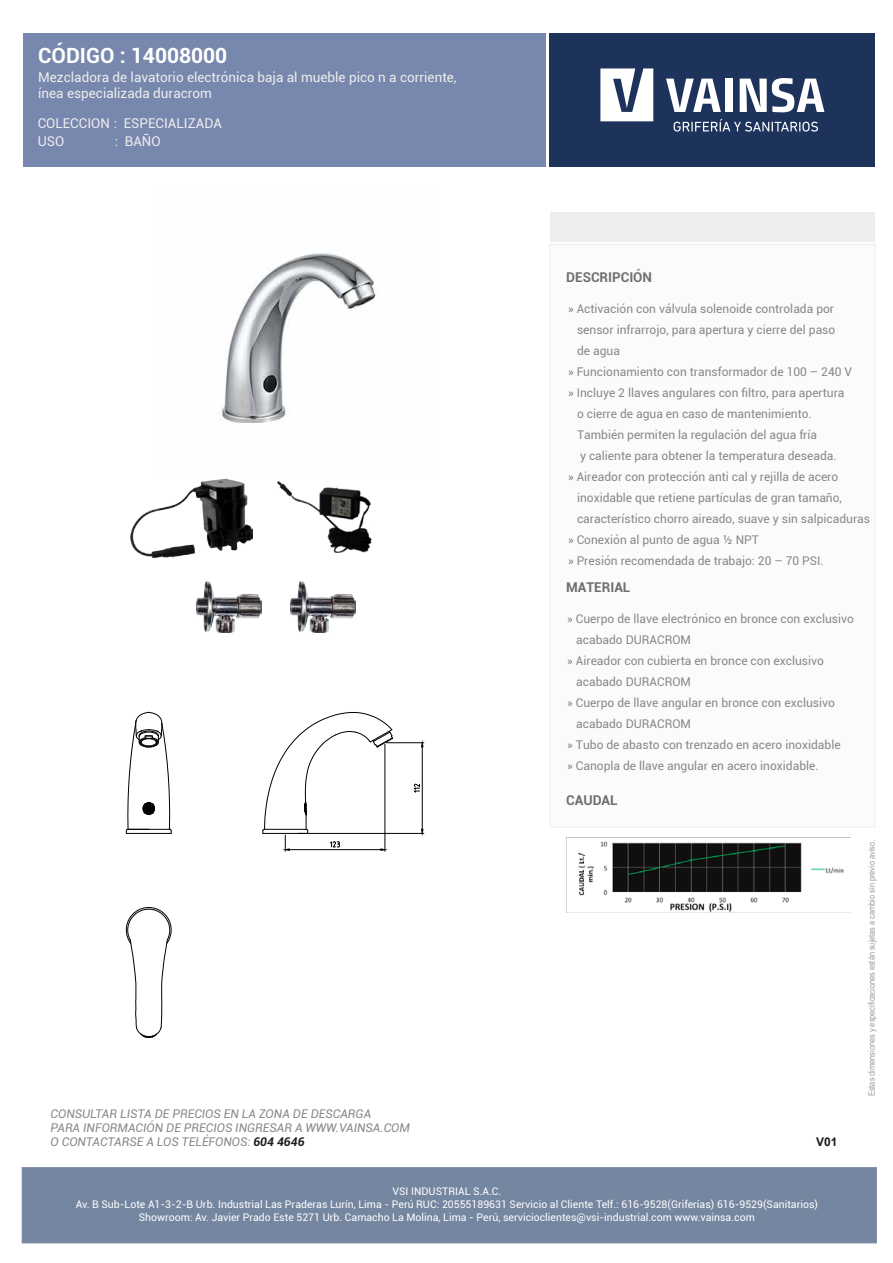
<style>
.page{position:relative;width:893px;height:1263px;background:#fff}
.page>*{position:absolute;margin:0;border:0;box-sizing:border-box;transform-origin:0 0}
.t1{font:700 21px "Roboto";color:#fff}
.t2{font:13.5px/16.2px "Roboto";color:#ededed}
.t3{font:700 13.5px "Roboto";color:#706f6f}
.t4{font:12px "Roboto";color:#888887}
.t5{font:italic 12px/14.4px "Roboto";color:#888887}
.t6{font:700 12px "Arial";color:#1d1d1b}
.t7{font:10.5px/12.6px "Roboto";color:#fff;text-align:center}
.t8{font:9px "Arial Narrow";color:#9e9fa6}
.s1{font-weight:700;color:#1d1d1b}
</style>
<div class="page">
<div style="left:549px;top:34px;width:326px;height:133px;background:#1e335c"></div>
<svg style="left:600px;top:68px;width:53px;height:53px"></svg>
<svg style="left:666px;top:79px;width:55px;height:33px"></svg>
<div style="left:725px;top:79px;width:8px;height:33px;background:#fff"></div>
<svg style="left:740px;top:78px;width:84px;height:34px"></svg>
<svg style="left:674px;top:119px;width:144px;height:13px"></svg>
<div style="left:23px;top:34px;width:522px;height:133px;background:#7887ad"></div>
<div style="left:22px;top:1167px;width:854px;height:76px;background:#7486a0;border:1px solid #7486a0"></div>
<div style="left:550px;top:213px;width:325px;height:29px;background:#ededed"></div>
<div style="left:550px;top:244px;width:325px;height:583px;background:#fbfbfc"></div>
<img style="left:566px;top:837px;width:284px;height:75px">
<svg style="left:126px;top:907px;width:46px;height:131px"></svg>
<hr style="left:126px;top:833px;width:45px;height:1px;background:#000">
<svg style="left:126px;top:712px;width:46px;height:121px"></svg>
<hr style="left:298px;top:833px;width:126px;height:1px;background:#000">
<hr style="left:387px;top:742px;width:37px;height:1px;background:#000">
<hr style="left:422px;top:747px;width:1px;height:82px;background:#000">
<svg style="left:421px;top:828px;width:3px;height:6px"></svg>
<svg style="left:421px;top:742px;width:3px;height:5px"></svg>
<svg style="left:413px;top:783px;width:7px;height:10px"></svg>
<svg style="left:262px;top:712px;width:132px;height:139px"></svg>
<img style="left:277px;top:481px;width:95px;height:72px">
<img style="left:130px;top:479px;width:122px;height:78px">
<img style="left:222px;top:253px;width:154px;height:170px">
<img style="left:197px;top:581px;width:65px;height:51px">
<img style="left:291px;top:581px;width:64px;height:51px">
<h1 class="t1" style="left:38px;top:41px;width:191px">CÓDIGO : 14008000</h1>
<p class="t2" style="left:38px;top:68px;width:420px">Mezcladora de lavatorio electrónica baja al mueble pico n a corriente, ínea especializada duracrom</p>
<p class="t2" style="left:38px;top:133px;width:28px">USO</p>
<p class="t2" style="left:115px;top:133px;width:47px">: BAÑO</p>
<p class="t2" style="left:38px;top:114px;width:186px">COLECCION : ESPECIALIZADA</p>
<p class="t5" style="left:51px;top:1105px;width:361px">CONSULTAR LISTA DE PRECIOS EN LA ZONA DE DESCARGA<br>PARA INFORMACIÓN DE PRECIOS INGRESAR A WWW.VAINSA.COM<br>O CONTACTARSE A LOS TELÉFONOS: <span class="s1">604 4646</span></p>
<p class="t3" style="left:566px;top:268px;width:87px">DESCRIPCIÓN</p>
<p class="t4" style="left:568px;top:300px;width:268px">» Activación con válvula solenoide controlada por</p>
<p class="t4" style="left:577px;top:321px;width:260px">sensor infrarrojo, para apertura y cierre del paso</p>
<p class="t4" style="left:577px;top:342px;width:44px">de agua</p>
<p class="t4" style="left:568px;top:363px;width:286px">» Funcionamiento con transformador de 100 – 240 V</p>
<p class="t4" style="left:568px;top:384px;width:278px">» Incluye 2 llaves angulares con filtro, para apertura</p>
<p class="t4" style="left:577px;top:405px;width:236px">o cierre de agua en caso de mantenimiento.</p>
<p class="t4" style="left:577px;top:426px;width:242px">También permiten la regulación del agua fría</p>
<p class="t4" style="left:580px;top:447px;width:258px">y caliente para obtener la temperatura deseada.</p>
<p class="t4" style="left:568px;top:468px;width:272px">» Aireador con protección anti cal y rejilla de acero</p>
<p class="t4" style="left:577px;top:489px;width:266px">inoxidable que retiene partículas de gran tamaño,</p>
<p class="t4" style="left:577px;top:510px;width:295px">característico chorro aireado, suave y sin salpicaduras</p>
<p class="t4" style="left:568px;top:531px;width:192px">» Conexión al punto de agua ½ NPT</p>
<p class="t4" style="left:568px;top:552px;width:257px">» Presión recomendada de trabajo: 20 – 70 PSI.</p>
<p class="t3" style="left:566px;top:578px;width:66px">MATERIAL</p>
<p class="t4" style="left:567px;top:610px;width:288px">» Cuerpo de llave electrónico en bronce con exclusivo</p>
<p class="t4" style="left:576px;top:631px;width:116px">acabado DURACROM</p>
<p class="t4" style="left:567px;top:652px;width:258px">» Aireador con cubierta en bronce con exclusivo</p>
<p class="t4" style="left:576px;top:673px;width:116px">acabado DURACROM</p>
<p class="t4" style="left:567px;top:694px;width:269px">» Cuerpo de llave angular en bronce con exclusivo</p>
<p class="t4" style="left:576px;top:715px;width:116px">acabado DURACROM</p>
<p class="t4" style="left:567px;top:736px;width:275px">» Tubo de abasto con trenzado en acero inoxidable</p>
<p class="t4" style="left:567px;top:757px;width:253px">» Canopla de llave angular en acero inoxidable.</p>
<p class="t3" style="left:566px;top:790px;width:53px">CAUDAL</p>
<p class="t8" style="left:865px;top:1096px;width:258px;rotate:-90deg">Estas dimensiones y especificaciones están sujetas a cambio sin previo aviso.</p>
<p class="t6" style="left:816px;top:1134px;width:23px">V01</p>
<p class="t7" style="left:76px;top:1185px;width:744px">VSI INDUSTRIAL S.A.C.<br>Av. B Sub-Lote A1-3-2-B Urb. Industrial Las Praderas Lurín, Lima - Perú RUC: 20555189631 Servicio al Cliente Telf.: 616-9528(Griferías) 616-9529(Sanitarios)<br>Showroom: Av. Javier Prado Este 5271 Urb. Camacho La Molina, Lima - Perú, servicioclientes@vsi-industrial.com www.vainsa.com</p>
</div>
